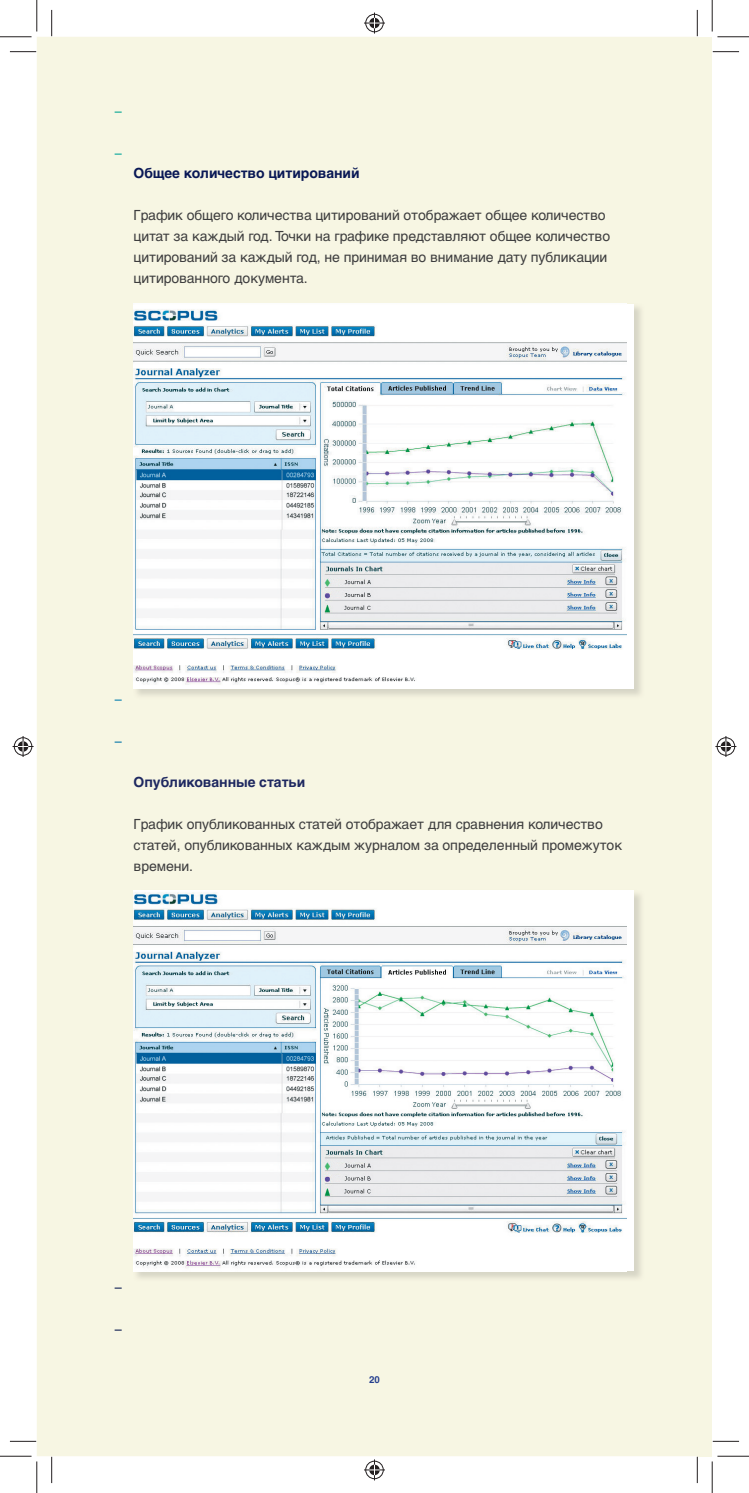
<style>
.page{position:relative;width:749px;height:1493px;background:#fff}
.page>*{position:absolute;margin:0;border:0;box-sizing:border-box;transform-origin:0 0}
.t1{font:14px/21px "Helvetica LTCYR";letter-spacing:-.005em;color:#3e3e3f}
.t2{font:700 14px "Helvetica LTCYR";letter-spacing:-.005em;color:#091855}
.t3{font:700 14px "Helvetica LTCYR";letter-spacing:-.005em;color:#1e2860}
.t4{font:14px "Helvetica LTCYR";color:#00a491}
.t5{font:14px "Helvetica LTCYR";color:#00a499}
.t6{font:14px "Helvetica LTCYR";color:#007caf}
.t7{font:14px "Helvetica LTCYR";color:#0073a7}
.t8{font:14px "Helvetica LTCYR";color:#0b1b51}
.t9{font:14px "Helvetica LTCYR";color:#0a194e}
.t10{font:700 9.62px "Helvetica LTCYR";color:#253f8e}
</style>
<div class="page">
<div style="left:37px;top:37px;width:660px;height:1418px;background:#f7f6e3"></div>
<div style="left:697px;top:37px;width:14px;height:1418px;background:#f7f6e3"></div>
<img style="left:133px;top:890px;width:516px;height:396px">
<img style="left:133px;top:890px;width:492px;height:381px">
<img style="left:133px;top:303px;width:516px;height:401px">
<img style="left:133px;top:303px;width:492px;height:385px">
<svg style="left:10px;top:51px;width:26px;height:1px"></svg>
<svg style="left:712px;top:51px;width:26px;height:1px"></svg>
<svg style="left:10px;top:1440px;width:26px;height:1px"></svg>
<svg style="left:713px;top:1440px;width:25px;height:1px"></svg>
<svg style="left:51px;top:10px;width:1px;height:26px"></svg>
<svg style="left:51px;top:1456px;width:1px;height:26px"></svg>
<svg style="left:696px;top:10px;width:1px;height:26px"></svg>
<svg style="left:696px;top:1456px;width:1px;height:26px"></svg>
<hr style="left:0;top:36px;width:32px;height:1px;background:#231f20">
<hr style="left:717px;top:36px;width:31px;height:1px;background:#231f20">
<hr style="left:0;top:1455px;width:32px;height:1px;background:#231f20">
<hr style="left:717px;top:1455px;width:31px;height:1px;background:#231f20">
<hr style="left:36px;top:0;width:1px;height:32px;background:#231f20">
<hr style="left:36px;top:1461px;width:1px;height:31px;background:#231f20">
<hr style="left:711px;top:0;width:1px;height:32px;background:#231f20">
<hr style="left:711px;top:1461px;width:1px;height:31px;background:#231f20">
<svg style="left:364px;top:13px;width:21px;height:21px"></svg>
<svg style="left:364px;top:1459px;width:21px;height:21px"></svg>
<svg style="left:13px;top:736px;width:21px;height:21px"></svg>
<svg style="left:715px;top:736px;width:21px;height:21px"></svg>
<p class="t4" style="left:115px;top:105px;width:8px">–</p>
<p class="t5" style="left:115px;top:147px;width:8px">–</p>
<p class="t2" style="left:133px;top:167px;width:227px">Общее количество цитирoваний</p>
<p class="t1" style="left:133px;top:205px;width:477px">График общего количества цитирoваний отображает общее количество цитат за каждый год. Точки на графике представляют общее количество цитирoваний за каждый год, не принимая во внимание дату публикации цитированного документа.</p>
<p class="t6" style="left:115px;top:693px;width:8px">–</p>
<p class="t7" style="left:115px;top:735px;width:8px">–</p>
<p class="t3" style="left:133px;top:776px;width:173px">Опубликованные статьи</p>
<p class="t1" style="left:133px;top:814px;width:489px">График опубликованных статей отображает для сравнения количество статей, опубликованных каждым журналом за определенный промежуток времени.</p>
<p class="t8" style="left:115px;top:1281px;width:8px">–</p>
<p class="t9" style="left:115px;top:1323px;width:8px">–</p>
<p class="t10" style="left:369px;top:1375px;width:12px">20</p>
</div>
